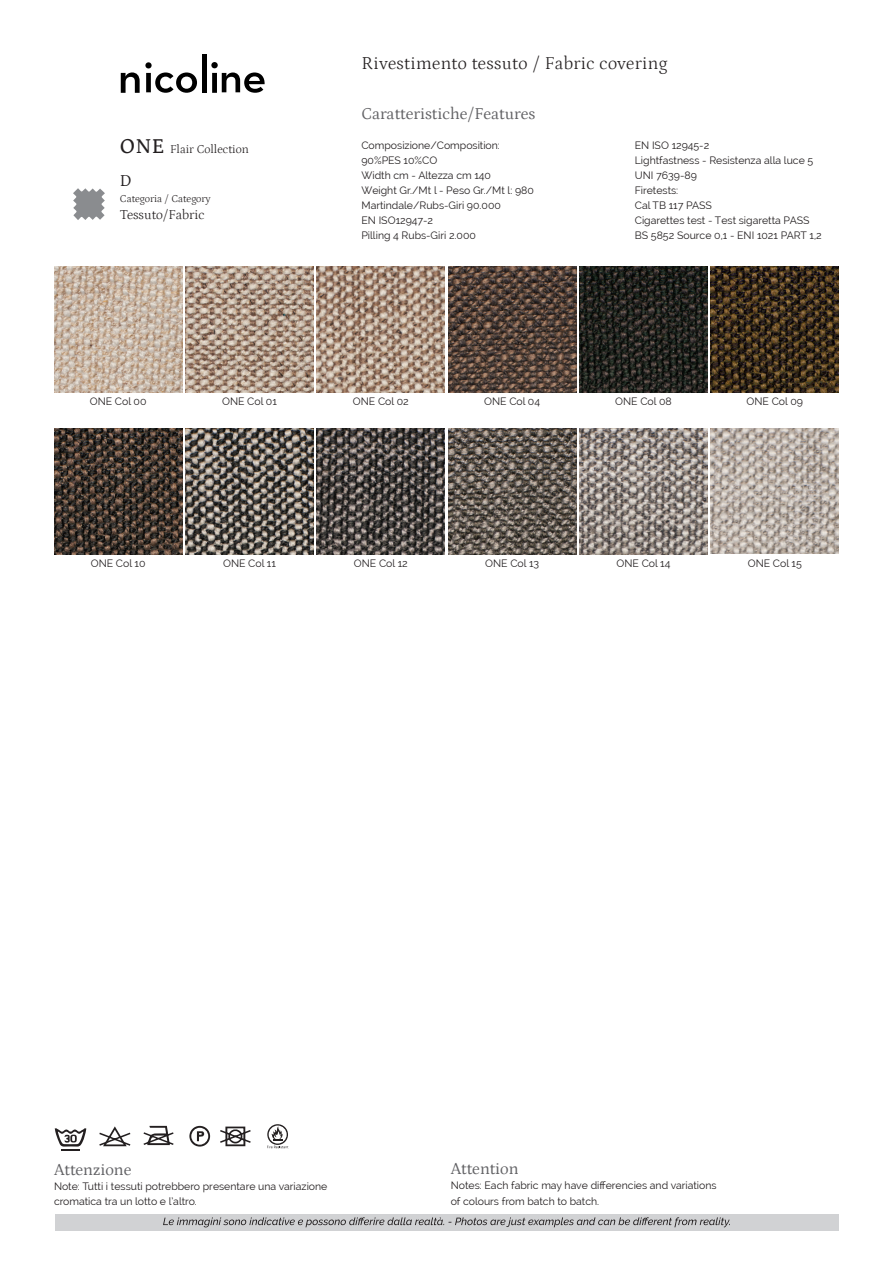
<style>
.page{position:relative;width:893px;height:1263px;background:#fff}
.page>*{position:absolute;margin:0;border:0;box-sizing:border-box;transform-origin:0 0}
.t1{font:300 18px "Petrona";letter-spacing:.02em;color:#231f20}
.t2{font:16.5px "Petrona";color:#636366}
.t3{font:16.5px "Petrona";color:#231f20}
.t4{font:300 13.5px "Petrona";color:#231f20}
.t5{font:300 12px "Petrona";color:#231f20}
.t6{font:10.5px "Raleway";color:#231f20}
.t7{font:300 10.5px "Petrona";color:#231f20}
.s1{font-weight:500;font-size:21px}
</style>
<div class="page">
<img style="left:711px;top:428px;width:128px;height:126px">
<img style="left:579px;top:428px;width:129px;height:126px">
<img style="left:448px;top:428px;width:128px;height:126px">
<img style="left:317px;top:428px;width:128px;height:126px">
<img style="left:185px;top:428px;width:129px;height:126px">
<img style="left:54px;top:428px;width:128px;height:126px">
<img style="left:711px;top:266px;width:128px;height:126px">
<img style="left:579px;top:266px;width:129px;height:126px">
<img style="left:448px;top:266px;width:128px;height:126px">
<img style="left:317px;top:266px;width:128px;height:126px">
<img style="left:185px;top:266px;width:129px;height:126px">
<img style="left:54px;top:266px;width:128px;height:126px">
<div style="left:55px;top:1214px;width:783px;height:17px;background:#d1d2d4"></div>
<svg style="left:163px;top:1217px;width:567px;height:10px"></svg>
<svg style="left:121px;top:62px;width:76px;height:31px"></svg>
<hr style="left:202px;top:54px;width:4px;height:39px;background:#000">
<svg style="left:211px;top:62px;width:54px;height:31px"></svg>
<svg style="left:73px;top:188px;width:32px;height:32px"></svg>
<svg style="left:99px;top:1126px;width:31px;height:20px"></svg>
<svg style="left:189px;top:1126px;width:21px;height:20px"></svg>
<svg style="left:220px;top:1126px;width:31px;height:20px"></svg>
<svg style="left:144px;top:1126px;width:30px;height:19px"></svg>
<svg style="left:267px;top:1124px;width:21px;height:24px"></svg>
<svg style="left:55px;top:1128px;width:31px;height:23px"></svg>
<p class="t1" style="left:361px;top:50px;width:308px">Rivestimento tessuto / Fabric covering</p>
<p class="t5" style="left:120px;top:140px;width:130px"><span class="s1">ONE</span> Flair Collection</p>
<p class="t3" style="left:120px;top:168px;width:13px">D</p>
<p class="t4" style="left:120px;top:205px;width:86px">Tessuto/Fabric</p>
<p class="t7" style="left:120px;top:190px;width:92px">Categoria / Category</p>
<p class="t2" style="left:361px;top:101px;width:175px">Caratteristiche/Features</p>
<p class="t6" style="left:361px;top:140px;width:140px">Composizione/Composition:</p>
<p class="t6" style="left:361px;top:155px;width:77px">90%PES 10%CO</p>
<p class="t6" style="left:361px;top:170px;width:131px">Width cm - Altezza cm 140</p>
<p class="t6" style="left:361px;top:185px;width:174px">Weight Gr./Mt l - Peso Gr./Mt l: 980</p>
<p class="t6" style="left:361px;top:200px;width:141px">Martindale/Rubs-Giri 90.000</p>
<p class="t6" style="left:361px;top:215px;width:73px">EN ISO12947-2</p>
<p class="t6" style="left:361px;top:230px;width:116px">Pilling 4 Rubs-Giri 2.000</p>
<p class="t6" style="left:635px;top:140px;width:76px">EN ISO 12945-2</p>
<p class="t6" style="left:635px;top:155px;width:180px">Lightfastness - Resistenza alla luce 5</p>
<p class="t6" style="left:635px;top:170px;width:64px">UNI 7639-89</p>
<p class="t6" style="left:635px;top:185px;width:45px">Firetests:</p>
<p class="t6" style="left:635px;top:200px;width:79px">Cal TB 117 PASS</p>
<p class="t6" style="left:635px;top:215px;width:176px">Cigarettes test - Test sigaretta PASS</p>
<p class="t6" style="left:635px;top:230px;width:188px">BS 5852 Source 0,1 - ENI 1021 PART 1,2</p>
<p class="t6" style="left:90px;top:395px;width:58px">ONE Col 00</p>
<p class="t6" style="left:222px;top:395px;width:56px">ONE Col 01</p>
<p class="t6" style="left:353px;top:395px;width:57px">ONE Col 02</p>
<p class="t6" style="left:484px;top:395px;width:57px">ONE Col 04</p>
<p class="t6" style="left:615px;top:395px;width:58px">ONE Col 08</p>
<p class="t6" style="left:747px;top:395px;width:58px">ONE Col 09</p>
<p class="t6" style="left:91px;top:557px;width:56px">ONE Col 10</p>
<p class="t6" style="left:223px;top:557px;width:54px">ONE Col 11</p>
<p class="t6" style="left:354px;top:557px;width:55px">ONE Col 12</p>
<p class="t6" style="left:485px;top:557px;width:55px">ONE Col 13</p>
<p class="t6" style="left:616px;top:557px;width:55px">ONE Col 14</p>
<p class="t6" style="left:748px;top:557px;width:56px">ONE Col 15</p>
<p class="t2" style="left:54px;top:1157px;width:79px">Attenzione</p>
<p class="t6" style="left:54px;top:1180px;width:275px">Note: Tutti i tessuti potrebbero presentare una variazione</p>
<p class="t6" style="left:54px;top:1195px;width:144px">cromatica tra un lotto e l’altro.</p>
<p class="t2" style="left:451px;top:1156px;width:69px">Attention</p>
<p class="t6" style="left:451px;top:1179px;width:267px">Notes: Each fabric may have differencies and variations</p>
<p class="t6" style="left:451px;top:1195px;width:150px">of colours from batch to batch.</p>
</div>
